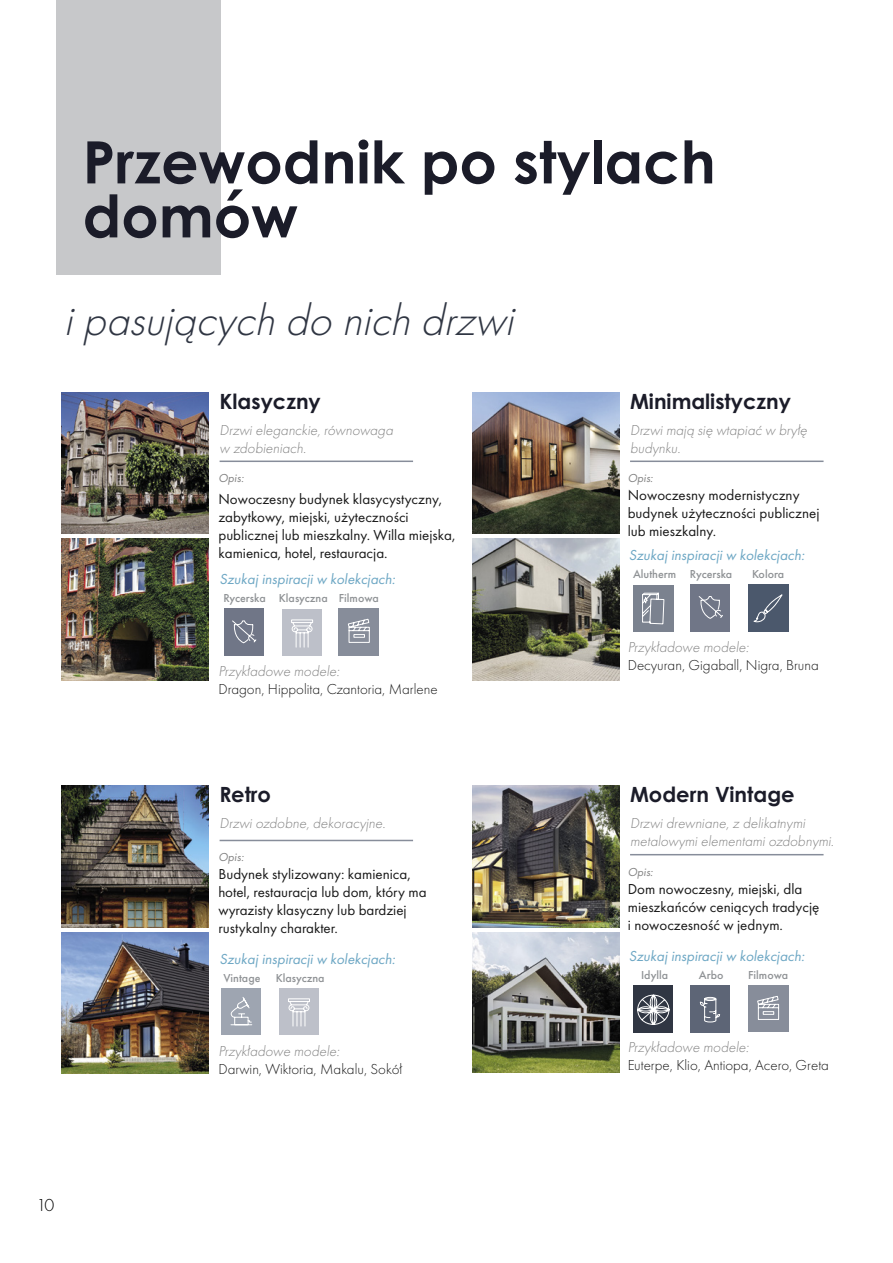
<style>
.page{position:relative;width:893px;height:1263px;background:#fff}
.page>*{position:absolute;margin:0;border:0;box-sizing:border-box;transform-origin:0 0}
.t1{font:700 58.5px/54px "Century Gothic Pro";color:#1b1c29}
.t2{font:italic 300 45px "Futura PT";color:#303643}
.t3{font:700 21px "Century Gothic Pro";color:#1b1c29}
.t4{font:300 18px "Futura PT";color:#000}
.t5{font:15px/18px "Futura PT";color:#191919}
.t6{font:300 15px/18px "Futura PT";color:#838383}
.t7{font:300 15px "Futura PT";color:#191919}
.t8{font:15px "Futura PT";color:#6da7c4}
.t9{font:500 12px "Futura PT";color:#8f9295}
.t10{font:12px "Futura PT";color:#838383}
</style>
<div class="page">
<div style="left:56px;top:0;width:164px;height:275px;background:#c7c8ca"></div>
<hr style="left:630px;top:460px;width:193px;height:2px;background:#878d9a">
<hr style="left:630px;top:854px;width:193px;height:1px;background:#878d9a">
<hr style="left:220px;top:460px;width:193px;height:2px;background:#878d9a">
<hr style="left:220px;top:840px;width:193px;height:1px;background:#878d9a">
<img style="left:472px;top:392px;width:147px;height:142px">
<img style="left:472px;top:786px;width:147px;height:141px">
<img style="left:62px;top:392px;width:147px;height:142px">
<img style="left:62px;top:786px;width:147px;height:141px">
<img style="left:472px;top:539px;width:147px;height:141px">
<img style="left:472px;top:932px;width:147px;height:140px">
<img style="left:62px;top:539px;width:147px;height:141px">
<img style="left:62px;top:932px;width:147px;height:141px">
<div style="left:282px;top:610px;width:40px;height:46px;background:#bdc0c9"></div>
<svg style="left:291px;top:619px;width:22px;height:29px"></svg>
<div style="left:224px;top:609px;width:40px;height:47px;background:#707687"></div>
<svg style="left:232px;top:620px;width:25px;height:23px"></svg>
<div style="left:339px;top:608px;width:40px;height:47px;background:#878d9a"></div>
<svg style="left:348px;top:618px;width:22px;height:25px"></svg>
<div style="left:279px;top:988px;width:40px;height:47px;background:#bdc0c9"></div>
<svg style="left:288px;top:998px;width:22px;height:29px"></svg>
<div style="left:691px;top:584px;width:39px;height:47px;background:#707687"></div>
<svg style="left:698px;top:596px;width:25px;height:23px"></svg>
<div style="left:633px;top:585px;width:40px;height:46px;background:#7b828f"></div>
<div style="left:748px;top:985px;width:40px;height:47px;background:#878d9a"></div>
<svg style="left:757px;top:996px;width:22px;height:24px"></svg>
<div style="left:222px;top:988px;width:39px;height:47px;background:#9ea5b1"></div>
<svg style="left:230px;top:997px;width:23px;height:28px"></svg>
<div style="left:634px;top:985px;width:39px;height:47px;background:#303643"></div>
<svg style="left:637px;top:994px;width:32px;height:31px"></svg>
<div style="left:691px;top:985px;width:39px;height:47px;background:#5d6576"></div>
<svg style="left:699px;top:997px;width:21px;height:26px"></svg>
<svg style="left:642px;top:592px;width:23px;height:32px"></svg>
<div style="left:748px;top:585px;width:40px;height:47px;background:#4b586c"></div>
<svg style="left:753px;top:595px;width:29px;height:28px"></svg>
<h1 class="t1" style="left:83px;top:134px;width:634px">Przewodnik po stylach domów</h1>
<h2 class="t2" style="left:64px;top:295px;width:462px">ipasującychdo nichdrzwi</h2>
<h3 class="t3" style="left:220px;top:388px;width:103px">Klasyczny</h3>
<p class="t6" style="left:220px;top:421px;width:178px">Drzwi eleganckie, równowaga w zdobieniach.</p>
<p class="t10" style="left:218px;top:471px;width:29px">Opis:</p>
<p class="t5" style="left:218px;top:490px;width:238px">Nowoczesny budynek klasycystyczny, zabytkowy, miejski, użyteczności publicznej lub mieszkalny. Willa miejska, kamienica, hotel, restauracja.</p>
<p class="t8" style="left:219px;top:571px;width:180px">Szukaj inspiracji w kolekcjach:</p>
<p class="t9" style="left:223px;top:591px;width:157px">Rycerska Klasyczna Filmowa</p>
<p class="t6" style="left:218px;top:662px;width:125px">Przykładowe modele:</p>
<p class="t7" style="left:218px;top:680px;width:221px">Dragon, Hippolita, Czantoria, Marlene</p>
<h3 class="t3" style="left:220px;top:782px;width:53px">Retro</h3>
<p class="t6" style="left:220px;top:814px;width:170px">Drzwi ozdobne, dekoracyjne.</p>
<p class="t10" style="left:218px;top:850px;width:29px">Opis:</p>
<p class="t5" style="left:218px;top:865px;width:210px">Budynek stylizowany: kamienica, hotel, restauracja lub dom, który ma wyrazisty klasyczny lub bardziej rustykalny charakter.</p>
<p class="t8" style="left:219px;top:950px;width:180px">Szukaj inspiracji w kolekcjach:</p>
<h3 class="t3" style="left:630px;top:388px;width:162px">Minimalistyczny</h3>
<p class="t6" style="left:630px;top:421px;width:181px">Drzwi mają się wtapiać w bryłę budynku.</p>
<p class="t10" style="left:628px;top:471px;width:29px">Opis:</p>
<p class="t5" style="left:628px;top:486px;width:193px">Nowoczesny modernistyczny budynek użyteczności publicznej lub mieszkalny.</p>
<p class="t8" style="left:629px;top:546px;width:180px">Szukaj inspiracji w kolekcjach:</p>
<p class="t9" style="left:633px;top:567px;width:101px">Alutherm Rycerska</p>
<p class="t9" style="left:752px;top:567px;width:34px">Kolora</p>
<p class="t6" style="left:628px;top:638px;width:125px">Przykładowe modele:</p>
<p class="t7" style="left:628px;top:656px;width:193px">Decyuran, Gigaball, Nigra, Bruna</p>
<h3 class="t3" style="left:630px;top:782px;width:166px">Modern Vintage</h3>
<p class="t6" style="left:630px;top:814px;width:208px">Drzwi drewniane, z delikatnymi metalowymi elementami ozdobnymi.</p>
<p class="t10" style="left:628px;top:864px;width:29px">Opis:</p>
<p class="t5" style="left:628px;top:879px;width:193px">Dom nowoczesny, miejski, dla mieszkańców ceniących tradycję i nowoczesność w jednym.</p>
<p class="t8" style="left:629px;top:947px;width:180px">Szukaj inspiracji w kolekcjach:</p>
<p class="t9" style="left:223px;top:971px;width:39px">Vintage</p>
<p class="t9" style="left:641px;top:967px;width:28px">Idylla</p>
<p class="t9" style="left:699px;top:967px;width:26px">Arbo</p>
<p class="t9" style="left:748px;top:967px;width:41px">Filmowa</p>
<p class="t9" style="left:276px;top:971px;width:50px">Klasyczna</p>
<p class="t6" style="left:218px;top:1042px;width:125px">Przykładowe modele:</p>
<p class="t7" style="left:218px;top:1060px;width:185px">Darwin, Wiktoria, Makalu, Sokół</p>
<p class="t6" style="left:628px;top:1038px;width:125px">Przykładowe modele:</p>
<p class="t7" style="left:628px;top:1057px;width:203px">Euterpe, Klio, Antiopa, Acero, Greta</p>
<p class="t4" style="left:37px;top:1195px;width:19px">10</p>
</div>
